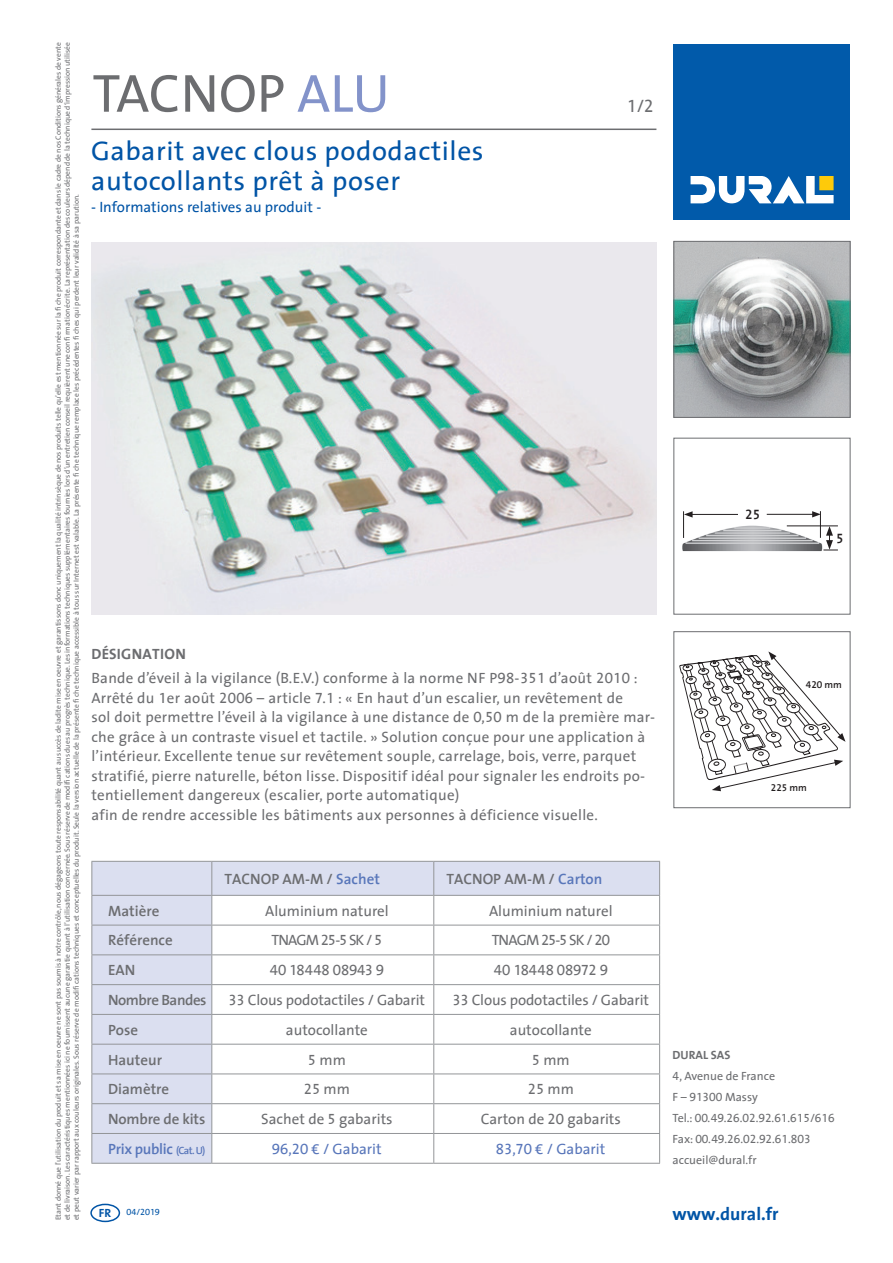
<style>
.page{position:relative;width:893px;height:1263px;background:#fff}
.page>*{position:absolute;margin:0;border:0;box-sizing:border-box;transform-origin:0 0}
.t1{font:54px "Dural The Sans";color:#6c6d70}
.t2{font:27px/30px "Dural The Sans";letter-spacing:.02em;color:#0154a6}
.t3{font:700 18px "Dural The Sans";color:#0154a6}
.t4{font:18px "Dural The Sans";color:#6c6d70}
.t5{font:15px/19.5px "Dural The Sans";letter-spacing:.02em;color:#6c6d70}
.t6{font:15px "Dural The Sans";color:#6c6d70}
.t7{font:600 15px "Dural The Sans";color:#6c6d70}
.t8{font:15px "Dural The Sans";letter-spacing:-.01em;color:#6c6d70}
.t9{font:15px "Dural The Sans";color:#0154a6}
.t10{font:15px "Dural The Sans";color:#5876ba}
.t11{font:600 15px "Dural The Sans";letter-spacing:-.02em;color:#5876ba}
.t12{font:15px "Dural The Sans";letter-spacing:-.065em;color:#6c6d70}
.t13{font:15px "Dural The Sans";letter-spacing:-.06em;color:#6c6d70}
.t14{font:600 15px "Dural The Sans";letter-spacing:-.03em;color:#6c6d70}
.t15{font:700 15px "Dural The Sans";letter-spacing:.02em;color:#6c6d70}
.t16{font:600 13.8px "Dural The Sans";color:#231f20}
.t17{font:12px/21px "Dural The Sans";color:#6c6d70}
.t18{font:700 12px "Dural The Sans";color:#6c6d70}
.t19{font:700 12px "Dural The Sans";color:#0154a6}
.t20{font:600 10.05px "Dural The Sans";color:#231f20}
.t21{font:9px "Dural The Sans";color:#0154a6}
.t22{font:7.5px/9px "Dural The Sans";color:#6c6d70;text-align:justify}
.s1{color:#8393ca}
.s2{color:#5876ba}
.s3{font-size:10.5px}
</style>
<div class="page">
<div style="left:90px;top:1204px;width:30px;height:18px;border:2px solid #0154a6;border-radius:50%"></div>
<div style="left:674px;top:44px;width:176px;height:176px;background:#015aaa"></div>
<svg style="left:691px;top:176px;width:143px;height:27px"></svg>
<hr style="left:91px;top:129px;width:565px;height:1px;background:#6c6d70">
<img style="left:682px;top:526px;width:139px;height:26px">
<div style="left:674px;top:631px;width:176px;height:177px;border:1px solid #6c6d70"></div>
<img style="left:676px;top:243px;width:172px;height:173px">
<div style="left:674px;top:241px;width:176px;height:177px;border:1px solid #6c6d70"></div>
<img style="left:91px;top:242px;width:565px;height:372px">
<svg style="left:680px;top:651px;width:165px;height:140px"></svg>
<hr style="left:787px;top:525px;width:51px;height:1px;background:#231f20">
<hr style="left:690px;top:514px;width:48px;height:1px;background:#231f20">
<svg style="left:683px;top:511px;width:10px;height:27px"></svg>
<hr style="left:767px;top:514px;width:48px;height:1px;background:#231f20">
<svg style="left:812px;top:511px;width:26px;height:40px"></svg>
<svg style="left:92px;top:862px;width:567px;height:301px"></svg>
<hr style="left:91px;top:925px;width:121px;height:1px;background:#939598">
<hr style="left:212px;top:925px;width:222px;height:1px;background:#939598">
<hr style="left:434px;top:925px;width:226px;height:1px;background:#939598">
<hr style="left:91px;top:954px;width:121px;height:1px;background:#939598">
<hr style="left:212px;top:954px;width:222px;height:1px;background:#939598">
<hr style="left:434px;top:954px;width:226px;height:1px;background:#939598">
<hr style="left:91px;top:984px;width:121px;height:1px;background:#939598">
<hr style="left:212px;top:984px;width:222px;height:1px;background:#939598">
<hr style="left:434px;top:984px;width:226px;height:1px;background:#939598">
<hr style="left:91px;top:1014px;width:121px;height:1px;background:#939598">
<hr style="left:212px;top:1014px;width:222px;height:1px;background:#939598">
<hr style="left:434px;top:1014px;width:226px;height:1px;background:#939598">
<hr style="left:91px;top:1044px;width:121px;height:1px;background:#939598">
<hr style="left:212px;top:1044px;width:222px;height:1px;background:#939598">
<hr style="left:434px;top:1044px;width:226px;height:1px;background:#939598">
<hr style="left:91px;top:1073px;width:121px;height:1px;background:#939598">
<hr style="left:212px;top:1073px;width:222px;height:1px;background:#939598">
<hr style="left:434px;top:1073px;width:226px;height:1px;background:#939598">
<hr style="left:91px;top:1103px;width:121px;height:1px;background:#939598">
<hr style="left:212px;top:1103px;width:222px;height:1px;background:#939598">
<hr style="left:434px;top:1103px;width:226px;height:1px;background:#939598">
<hr style="left:91px;top:1133px;width:121px;height:1px;background:#939598">
<svg style="left:91px;top:896px;width:1px;height:267px"></svg>
<hr style="left:212px;top:1133px;width:222px;height:1px;background:#939598">
<svg style="left:211px;top:896px;width:1px;height:267px"></svg>
<hr style="left:434px;top:1133px;width:226px;height:1px;background:#939598">
<svg style="left:433px;top:896px;width:1px;height:267px"></svg>
<svg style="left:659px;top:896px;width:1px;height:267px"></svg>
<hr style="left:91px;top:1163px;width:121px;height:1px;background:#939598">
<hr style="left:212px;top:1163px;width:222px;height:1px;background:#939598">
<hr style="left:434px;top:1163px;width:226px;height:1px;background:#939598">
<hr style="left:91px;top:861px;width:121px;height:1px;background:#939598">
<hr style="left:91px;top:862px;width:1px;height:33px;background:#939598">
<hr style="left:212px;top:861px;width:222px;height:1px;background:#939598">
<hr style="left:211px;top:862px;width:1px;height:33px;background:#939598">
<hr style="left:434px;top:861px;width:226px;height:1px;background:#939598">
<hr style="left:433px;top:862px;width:1px;height:33px;background:#939598">
<hr style="left:659px;top:862px;width:1px;height:33px;background:#939598">
<hr style="left:91px;top:895px;width:121px;height:1px;background:#939598">
<hr style="left:212px;top:895px;width:222px;height:1px;background:#939598">
<hr style="left:434px;top:895px;width:226px;height:1px;background:#939598">
<p class="t22" style="left:53px;top:1220px;width:1179px;rotate:-90deg">Etant donné que l’utilisation du produit et sa mise en oeuvre ne sont pas soumis à notre contrôle, nous dégageons toute responsabilité quant au succès de ladite mise en oeuvre et garantissons donc uniquement la qualité intrinsèque de nos produits telle qu’elle est mentionnée sur la fi che produit correspondante et dans le cadre de nos Conditions générales de vente et de livraison. Les caractéristiques mentionnées ici ne fournissent aucune garantie quant à l’utilisation concernée. Sous réserve de modifi cations dues au progrès technique. Les informations techniques supplémentaires fournies lors d’un entretien conseil requièrent une confi rmation écrite. La représentation des couleurs dépend de la technique d‘impression utilisée et peut varier par rapport aux couleurs originales. Sous réserve de modifi cations techniques et conceptuelles du produit. Seule la version actuelle de la présente fi che technique accessible à tous sur Internet est valable. La présente fi che technique remplace les précédentes fi ches qui perdent leur validité à sa parution.</p>
<h1 class="t1" style="left:92px;top:48px;width:299px">TACNOP <span class="s1">ALU</span></h1>
<h2 class="t2" style="left:91px;top:135px;width:394px">Gabarit avec clous pododactiles autocollants prêt à poser</h2>
<h3 class="t9" style="left:91px;top:195px;width:232px">- Informations relatives au produit -</h3>
<h3 class="t4" style="left:627px;top:91px;width:28px">1/2</h3>
<h3 class="t15" style="left:91px;top:642px;width:96px">DÉSIGNATION</h3>
<p class="t5" style="left:91px;top:668px;width:565px">Bande d’éveil à la vigilance (B.E.V.) conforme à la norme NF P98-351 d’août 2010 :<br>Arrêté du 1er août 2006 – article 7.1 : « En haut d’un escalier, un revêtement de<br>sol doit permettre l’éveil à la vigilance à une distance de 0,50 m de la première mar&shy;che grâce à un contraste visuel et tactile. » Solution conçue pour une application à l’intérieur. Excellente tenue sur revêtement souple, carrelage, bois, verre, parquet stratifié, pierre naturelle, béton lisse. Dispositif idéal pour signaler les endroits po&shy;tentiellement dangereux (escalier, porte automatique)<br>afin de rendre accessible les bâtiments aux personnes à déficience visuelle.</p>
<h3 class="t7" style="left:225px;top:866px;width:157px">TACNOP AM-M / <span class="s2">Sachet</span></h3>
<h3 class="t7" style="left:447px;top:866px;width:157px">TACNOP AM-M / <span class="s2">Carton</span></h3>
<h3 class="t7" style="left:108px;top:898px;width:53px">Matière</h3>
<h3 class="t6" style="left:265px;top:898px;width:125px">Aluminium naturel</h3>
<h3 class="t6" style="left:489px;top:898px;width:125px">Aluminium naturel</h3>
<h3 class="t7" style="left:108px;top:928px;width:66px">Référence</h3>
<h3 class="t13" style="left:271px;top:928px;width:113px">TNAGM 25-5 SK / 5</h3>
<h3 class="t12" style="left:492px;top:928px;width:120px">TNAGM 25-5 SK / 20</h3>
<h3 class="t7" style="left:108px;top:957px;width:29px">EAN</h3>
<h3 class="t6" style="left:270px;top:958px;width:116px">40 18448 08943 9</h3>
<h3 class="t6" style="left:494px;top:958px;width:116px">40 18448 08972 9</h3>
<h3 class="t14" style="left:108px;top:987px;width:100px">Nombre Bandes</h3>
<h3 class="t8" style="left:228px;top:987px;width:198px">33 Clous podotactiles / Gabarit</h3>
<h3 class="t8" style="left:452px;top:987px;width:198px">33 Clous podotactiles / Gabarit</h3>
<h3 class="t7" style="left:108px;top:1017px;width:32px">Pose</h3>
<h3 class="t6" style="left:286px;top:1017px;width:83px">autocollante</h3>
<h3 class="t6" style="left:510px;top:1017px;width:83px">autocollante</h3>
<h3 class="t7" style="left:108px;top:1047px;width:56px">Hauteur</h3>
<h3 class="t5" style="left:308px;top:1049px;width:39px">5 mm</h3>
<h3 class="t5" style="left:532px;top:1049px;width:39px">5 mm</h3>
<h3 class="t7" style="left:108px;top:1077px;width:63px">Diamètre</h3>
<h3 class="t5" style="left:304px;top:1079px;width:48px">25 mm</h3>
<h3 class="t5" style="left:528px;top:1079px;width:48px">25 mm</h3>
<h3 class="t7" style="left:108px;top:1106px;width:99px">Nombre de kits</h3>
<h3 class="t6" style="left:261px;top:1106px;width:133px">Sachet de 5 gabarits</h3>
<h3 class="t6" style="left:481px;top:1106px;width:142px">Carton de 20 gabarits</h3>
<h3 class="t11" style="left:108px;top:1136px;width:99px">Prix public <span class="s3">(Cat. U)</span></h3>
<h3 class="t10" style="left:272px;top:1136px;width:111px">96,20 € / Gabarit</h3>
<h3 class="t10" style="left:496px;top:1136px;width:111px">83,70 € / Gabarit</h3>
<h3 class="t19" style="left:99px;top:1202px;width:14px">FR</h3>
<p class="t21" style="left:126px;top:1204px;width:35px">04/2019</p>
<h3 class="t16" style="left:745px;top:503px;width:17px">25</h3>
<h3 class="t16" style="left:836px;top:527px;width:9px">5</h3>
<h3 class="t20" style="left:806px;top:676px;width:38px">420 mm</h3>
<h3 class="t20" style="left:771px;top:779px;width:38px">225 mm</h3>
<h3 class="t18" style="left:673px;top:1045px;width:59px">DURAL SAS</h3>
<h3 class="t17" style="left:673px;top:1065px;width:164px">4, Avenue de France<br>F – 91300 Massy<br>Tel.: 00.49.26.02.92.61.615/616<br>Fax: 00.49.26.02.92.61.803 accueil@dural.fr</h3>
<h3 class="t3" style="left:673px;top:1199px;width:107px">www.dural.fr</h3>
</div>
